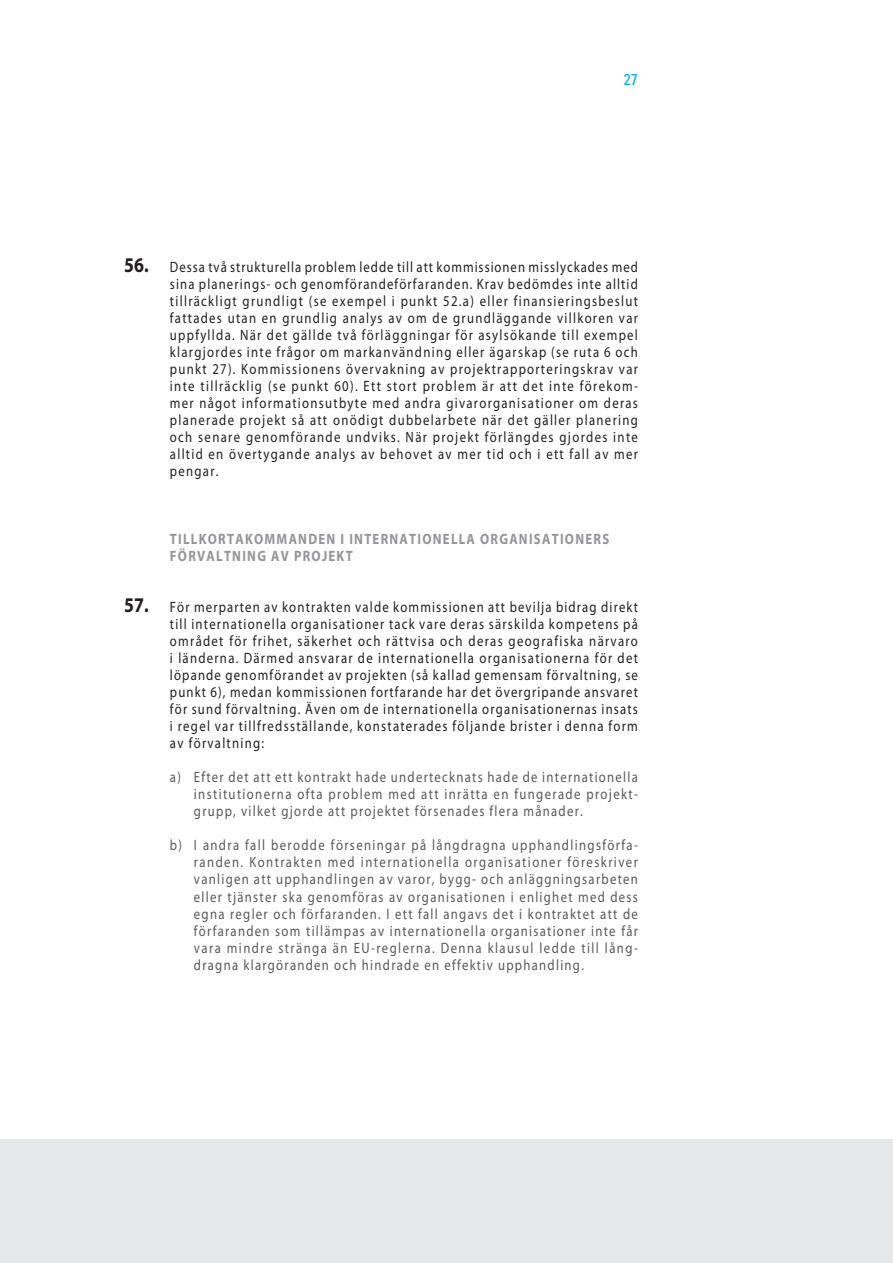
<style>
.page{position:relative;width:893px;height:1263px;background:#fff}
.page>*{position:absolute;margin:0;border:0;box-sizing:border-box;transform-origin:0 0}
.t1{font:condensed 15.75px "Univers";color:#00aeef}
.t2{font:15px/17px "Myriad Pro";letter-spacing:.1em;color:#231f20;text-align:justify;scale:.85 1}
.t3{font:15px/17px "Myriad Pro";letter-spacing:.1em;color:#58595b;text-align:justify;scale:.85 1}
.t4{font:700 15px/17px "Myriad Pro";letter-spacing:.1em;color:#939598;scale:.85 1}
.s1{font-weight:700;font-size:21px}
</style>
<div class="page">
<div style="left:0;top:1140px;width:892px;height:123px;background:#e6e7e8"></div>
<p class="t1" style="left:624px;top:74px;width:15px">27</p>
<p class="t2" style="left:170px;top:260px;width:552px;text-indent:-46px"><span class="s1">56.</span> Dessa två strukturella problem ledde till att kommissionen misslyckades med sina planerings- och genomförandeförfaranden. Krav bedömdes inte alltid tillräckligt grundligt (se exempel i punkt 52.a) eller finansieringsbeslut fattades utan en grundlig analys av om de grundläggande villkoren var uppfyllda. När det gällde två förläggningar för asylsökande till exempel klargjordes inte frågor om markanvändning eller ägarskap (se ruta 6 och punkt 27). Kommissionens övervakning av projektrapporteringskrav var inte tillräcklig (se punkt 60). Ett stort problem är att det inte förekom&shy;mer något informationsutbyte med andra givarorganisationer om deras planerade projekt så att onödigt dubbelarbete när det gäller planering och senare genomförande undviks. När projekt förlängdes gjordes inte alltid en övertygande analys av behovet av mer tid och i ett fall av mer pengar.</p>
<p class="t4" style="left:170px;top:532px;width:518px">TILLKORTAKOMMANDEN I INTERNATIONELLA ORGANISATIONERS<br>FÖRVALTNING AV PROJEKT</p>
<p class="t2" style="left:170px;top:600px;width:552px;text-indent:-46px"><span class="s1">57.</span> För merparten av kontrakten valde kommissionen att bevilja bidrag direkt till internationella organisationer tack vare deras särskilda kompetens på området för frihet, säkerhet och rättvisa och deras geografiska närvaro i länderna. Därmed ansvarar de internationella organisationerna för det löpande genomförandet av projekten (så kallad gemensam förvaltning, se punkt 6), medan kommissionen fortfarande har det övergripande ansvaret för sund förvaltning. Även om de internationella organisationernas insats i regel var tillfredsställande, konstaterades följande brister i denna form av förvaltning:</p>
<p class="t3" style="left:194px;top:770px;width:523px;text-indent:-24px">a) Efter det att ett kontrakt hade undertecknats hade de internationella institutionerna ofta problem med att inrätta en fungerade projekt&shy;grupp, vilket gjorde att projektet försenades flera månader.</p>
<p class="t3" style="left:194px;top:839px;width:524px;text-indent:-24px">b) I andra fall berodde förseningar på långdragna upphandlingsförfa&shy;randen. Kontrakten med internationella organisationer föreskriver vanligen att upphandlingen av varor, bygg- och anläggningsarbeten eller tjänster ska genomföras av organisationen i enlighet med dess egna regler och förfaranden. I ett fall angavs det i kontraktet att de förfaranden som tillämpas av internationella organisationer inte får vara mindre stränga än EU-reglerna. Denna klausul ledde till lång&shy;dragna klargöranden och hindrade en effektiv upphandling.</p>
</div>
